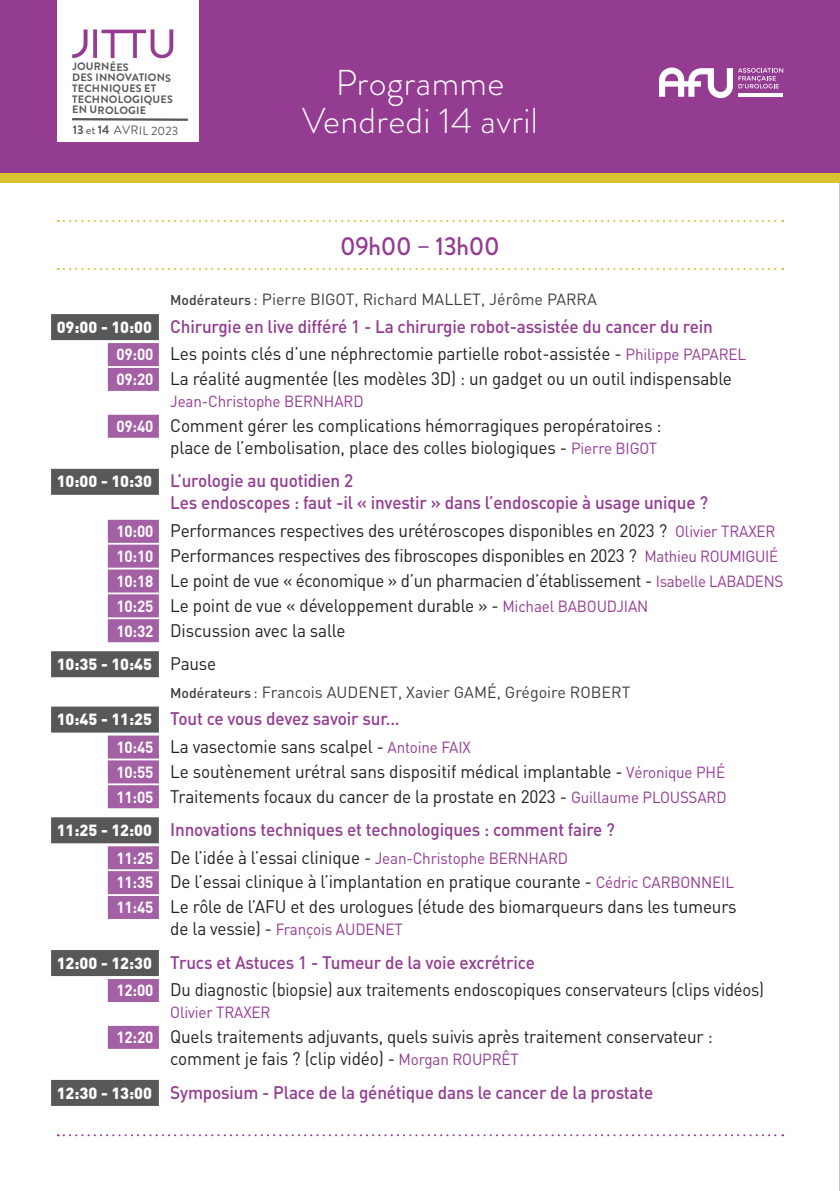
<style>
.page{position:relative;width:840px;height:1191px;background:#fff}
.page>*{position:absolute;margin:0;border:0;box-sizing:border-box;transform-origin:0 0}
.t1{font:300 36px/38px "Brandon Grotesque";letter-spacing:.01em;color:#fff;text-align:center}
.t2{font:500 26px "Brandon Grotesque";letter-spacing:-.01em;color:#943b92;scale:.95 1}
.t3{font:18px/24.8px "DIN";letter-spacing:-.01em;color:#231f20;scale:.95 1}
.t4{font:500 18px/27.6px "DIN";letter-spacing:-.01em;color:#943b92;scale:.95 1}
.t5{font:16px/27.6px "DIN";color:#3e3e3f}
.t6{font:16px "DIN";letter-spacing:-.01em;color:#943b92;scale:.95 1}
.t7{font:12.2px "Brandon Grotesque";letter-spacing:.015em;color:#57585a}
.t8{font:700 10.8px/10.8px "Brandon Grotesque";letter-spacing:.015em;color:#57585a}
.s1{font-weight:700;font-size:12.6px}
.s2{font-size:12.6px}
.s3{font-weight:500;font-size:14px}
.s4{font-weight:900;font-size:16px;color:#fff}
.s5{font-weight:700;font-size:16px;color:#fff}
.s6{font-weight:400;color:#231f20}
.s7{font-weight:400;font-size:16px}
.s8{font-size:16px;color:#943b92}
.s9{font-weight:900;color:#fff}
.s10{font-size:18px;color:#231f20}
.s11{font-weight:500;color:#943b92}
</style>
<div class="page">
<hr style="left:839px;top:0;width:1px;height:1191px;background:#231f20">
<div style="left:0;top:0;width:839px;height:183px;background:#943b92"></div>
<div style="left:0;top:173px;width:839px;height:10px;background:#d9c130"></div>
<div style="left:57px;top:0;width:141px;height:142px;background:#fff"></div>
<hr style="left:72px;top:118px;width:116px;height:3px;background:#57585a">
<svg style="left:72px;top:30px;width:15px;height:28px"></svg>
<svg style="left:93px;top:29px;width:80px;height:29px"></svg>
<svg style="left:659px;top:67px;width:123px;height:31px"></svg>
<hr style="left:738px;top:93px;width:44px;height:4px;background:#fff">
<svg style="left:58px;top:1134px;width:724px;height:2px"></svg>
<svg style="left:58px;top:220px;width:724px;height:2px"></svg>
<svg style="left:58px;top:268px;width:724px;height:2px"></svg>
<div style="left:51px;top:314px;width:108px;height:26px;background:#57585a"></div>
<div style="left:108px;top:343px;width:51px;height:23px;background:#a360a4"></div>
<div style="left:108px;top:368px;width:51px;height:23px;background:#a360a4"></div>
<div style="left:108px;top:415px;width:51px;height:23px;background:#a360a4"></div>
<div style="left:51px;top:469px;width:108px;height:26px;background:#57585a"></div>
<div style="left:108px;top:520px;width:51px;height:23px;background:#a360a4"></div>
<div style="left:108px;top:544px;width:51px;height:23px;background:#a360a4"></div>
<div style="left:108px;top:569px;width:51px;height:23px;background:#a360a4"></div>
<div style="left:108px;top:594px;width:51px;height:23px;background:#a360a4"></div>
<div style="left:108px;top:619px;width:51px;height:23px;background:#a360a4"></div>
<div style="left:51px;top:651px;width:108px;height:26px;background:#57585a"></div>
<div style="left:51px;top:706px;width:108px;height:26px;background:#57585a"></div>
<div style="left:108px;top:735px;width:51px;height:23px;background:#a360a4"></div>
<div style="left:108px;top:760px;width:51px;height:23px;background:#a360a4"></div>
<div style="left:108px;top:785px;width:51px;height:23px;background:#a360a4"></div>
<div style="left:51px;top:817px;width:108px;height:26px;background:#57585a"></div>
<div style="left:108px;top:846px;width:51px;height:23px;background:#a360a4"></div>
<div style="left:108px;top:871px;width:51px;height:23px;background:#a360a4"></div>
<div style="left:108px;top:896px;width:51px;height:23px;background:#a360a4"></div>
<div style="left:51px;top:950px;width:108px;height:26px;background:#57585a"></div>
<div style="left:108px;top:979px;width:51px;height:23px;background:#a360a4"></div>
<div style="left:108px;top:1025px;width:51px;height:23px;background:#a360a4"></div>
<div style="left:51px;top:1080px;width:108px;height:26px;background:#57585a"></div>
<p class="t8" style="left:72px;top:61px;width:102px">JOURNÉES<br>DES INNOVATIONS<br>TECHNIQUES ET<br>TECHNOLOGIQUES<br>EN UROLOGIE</p>
<p class="t7" style="left:73px;top:122px;width:107px"><span class="s1">13</span> <span class="s2">et</span> <span class="s1">14</span> AVRIL 2023</p>
<h1 class="t1" style="left:302px;top:63px;width:237px">Programme<br>Vendredi 14 avril</h1>
<h2 class="t2" style="left:340px;top:228px;width:169px">09h00 – 13h00</h2>
<p class="t5" style="left:170px;top:285px;width:428px"><span class="s3">Modérateurs</span> : Pierre BIGOT, Richard MALLET, Jérôme PARRA</p>
<p class="t4" style="left:116px;top:312px;width:664px;text-indent:-60px"><span class="s4">09:00 - 10:00</span> Chirurgie en live différé 1 - La chirurgie robot-assistée du cancer du rein<br><span class="s5">09:00</span> <span class="s6">Les points clés d’une néphrectomie partielle robot-assistée -</span> <span class="s7">Philippe PAPAREL</span></p>
<p class="t3" style="left:116px;top:366px;width:649px"><span class="s5">09:20</span> La réalité augmentée (les modèles 3D) : un gadget ou un outil indispensable</p>
<p class="t6" style="left:170px;top:391px;width:205px">Jean-Christophe BERNHARD</p>
<p class="t3" style="left:116px;top:414px;width:575px;line-height:22px;text-align:right"><span class="s5">09:40</span> Comment gérer les complications hémorragiques peropératoires : place de l’embolisation, place des colles biologiques - <span class="s8">Pierre BIGOT</span></p>
<p class="t4" style="left:170px;top:469px;width:567px;line-height:22px;text-indent:-113px"><span class="s4">10:00 - 10:30</span> L’urologie au quotidien 2<br>Les endoscopes : faut -il « investir » dans l’endoscopie à usage unique ?</p>
<p class="t3" style="left:116px;top:518px;width:703px"><span class="s5">10:00</span> Performances respectives des urétéroscopes disponibles en 2023 ? <span class="s8">Olivier TRAXER </span><span class="s5">10:10</span> Performances respectives des fibroscopes disponibles en 2023 ? <span class="s8">Mathieu ROUMIGUIÉ </span><span class="s5">10:18</span> Le point de vue « économique » d’un pharmacien d’établissement - <span class="s8">Isabelle LABADENS </span><span class="s5">10:25</span> Le point de vue « développement durable » - <span class="s8">Michael BABOUDJIAN<br></span><span class="s5">10:32</span> Discussion avec la salle</p>
<p class="t5" style="left:170px;top:650px;width:461px;text-indent:-113px"><span class="s9">10:35 - 10:45</span> <span class="s10">Pause<br></span><span class="s3">Modérateurs</span> : Francois AUDENET, Xavier GAMÉ, Grégoire ROBERT</p>
<p class="t4" style="left:116px;top:704px;width:374px;text-indent:-60px"><span class="s4">10:45 - 11:25</span> Tout ce vous devez savoir sur...<br><span class="s5">10:45</span> <span class="s6">La vasectomie sans scalpel -</span> <span class="s7">Antoine FAIX</span></p>
<p class="t3" style="left:116px;top:758px;width:643px"><span class="s5">10:55</span> Le soutènement urétral sans dispositif médical implantable - <span class="s8">Véronique PHÉ<br></span><span class="s5">11:05</span> Traitements focaux du cancer de la prostate en 2023 - <span class="s8">Guillaume PLOUSSARD</span></p>
<p class="t4" style="left:116px;top:815px;width:526px;text-indent:-60px"><span class="s4">11:25 - 12:00</span> Innovations techniques et technologiques : comment faire ?<br><span class="s5">11:25</span> <span class="s6">De l’idée à l’essai clinique -</span> <span class="s7">Jean-Christophe BERNHARD</span></p>
<p class="t3" style="left:116px;top:869px;width:654px"><span class="s5">11:35</span> De l’essai clinique à l’implantation en pratique courante - <span class="s8">Cédric CARBONNEIL<br></span><span class="s5">11:45</span> Le rôle de l’AFU et des urologues (étude des biomarqueurs dans les tumeurs</p>
<p class="t6" style="left:170px;top:919px;width:246px"><span class="s10">de la vessie) -</span> François AUDENET</p>
<p class="t3" style="left:116px;top:948px;width:683px;line-height:27.6px;text-indent:-60px"><span class="s4">12:00 - 12:30</span> <span class="s11">Trucs et Astuces 1 - Tumeur de la voie excrétrice<br></span><span class="s5">12:00</span> Du diagnostic (biopsie) aux traitements endoscopiques conservateurs (clips vidéos)</p>
<p class="t6" style="left:170px;top:1002px;width:107px">Olivier TRAXER</p>
<p class="t3" style="left:170px;top:1025px;width:572px;line-height:22px;text-indent:-54px"><span class="s5">12:20</span> Quels traitements adjuvants, quels suivis après traitement conservateur : comment je fais ? (clip vidéo) - <span class="s8">Morgan ROUPRÊT</span></p>
<p class="t4" style="left:57px;top:1077px;width:629px"><span class="s4">12:30 - 13:00</span> Symposium - Place de la génétique dans le cancer de la prostate</p>
</div>
